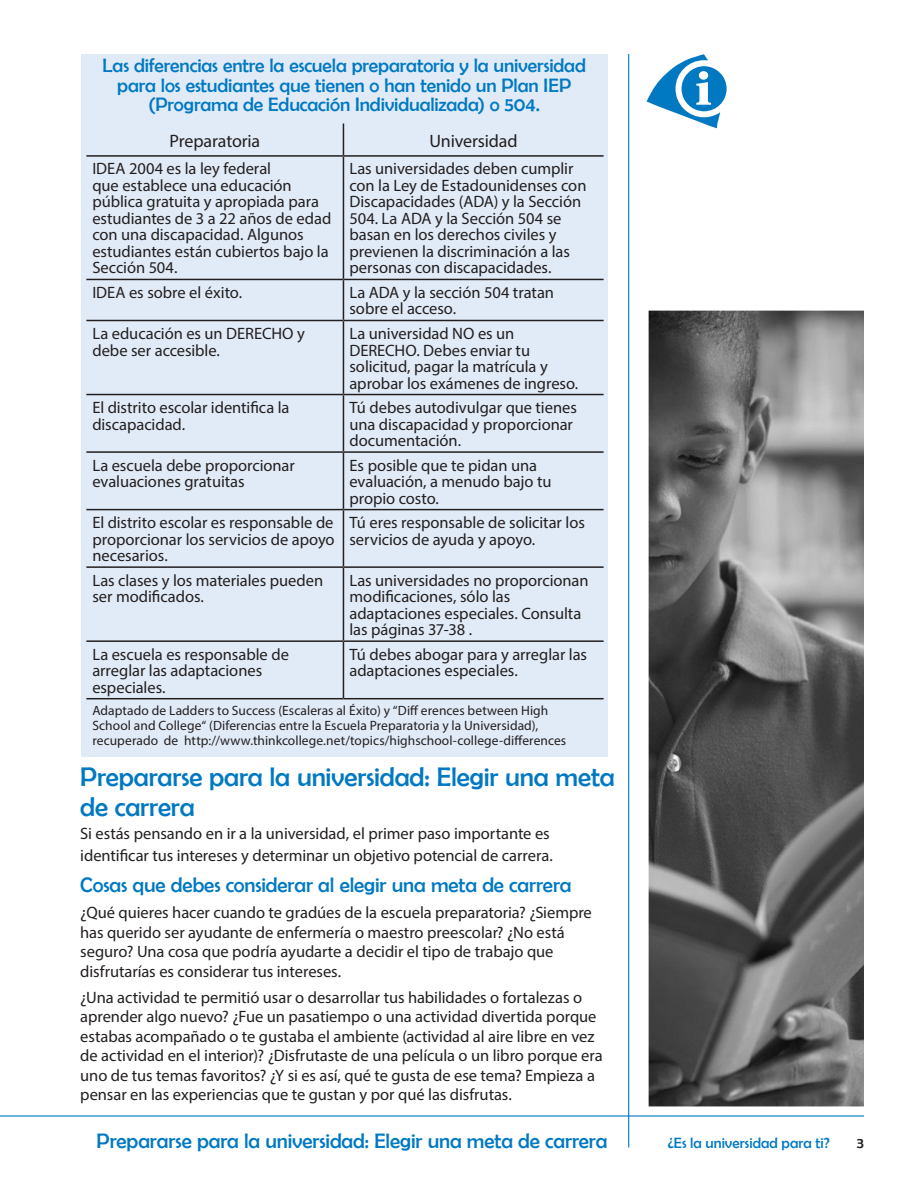
<style>
.page{position:relative;width:918px;height:1188px;background:#fff}
.page>*{position:absolute;margin:0;border:0;box-sizing:border-box;transform-origin:0 0}
.t1{font:900 49.2px "Minion Std";color:#fff;scale:1.1 1}
.t2{font:27px/30px "Berlin Sans FB";letter-spacing:-.005em;color:#0079c2}
.t3{font:21px "Berlin Sans FB";letter-spacing:-.005em;color:#0079c2}
.t4{font:19.5px/19.5px "Berlin Sans FB";letter-spacing:-.005em;color:#0079c2;text-align:center}
.t5{font:18px "Myriad Pro";letter-spacing:-.01em;color:#231f20}
.t6{font:16.5px/16.5px "Myriad Pro";letter-spacing:-.005em;color:#231f20}
.t7{font:15px "Berlin Sans FB";color:#0079c2}
.t8{font:15px "Berlin Sans FB";color:#231f20}
.t9{font:13.5px/15px "Myriad Pro";letter-spacing:.005em;color:#231f20}
</style>
<div class="page">
<hr style="left:0;top:1115px;width:864px;height:2px;background:#0079c2">
<hr style="left:628px;top:54px;width:1px;height:1094px;background:#0079c2">
<div style="left:81px;top:54px;width:527px;height:703px;background:#e1ebf7"></div>
<hr style="left:343px;top:124px;width:1px;height:31px;background:#231f20">
<hr style="left:86px;top:155px;width:257px;height:2px;background:#231f20">
<hr style="left:343px;top:155px;width:261px;height:2px;background:#231f20">
<hr style="left:343px;top:157px;width:1px;height:122px;background:#231f20">
<hr style="left:86px;top:279px;width:257px;height:1px;background:#231f20">
<hr style="left:343px;top:279px;width:261px;height:1px;background:#231f20">
<hr style="left:343px;top:280px;width:1px;height:40px;background:#231f20">
<hr style="left:86px;top:320px;width:257px;height:1px;background:#231f20">
<hr style="left:343px;top:320px;width:261px;height:1px;background:#231f20">
<hr style="left:343px;top:321px;width:1px;height:73px;background:#231f20">
<hr style="left:86px;top:394px;width:257px;height:1px;background:#231f20">
<hr style="left:343px;top:394px;width:261px;height:1px;background:#231f20">
<hr style="left:343px;top:395px;width:1px;height:56px;background:#231f20">
<hr style="left:86px;top:451px;width:257px;height:2px;background:#231f20">
<hr style="left:343px;top:451px;width:261px;height:2px;background:#231f20">
<hr style="left:343px;top:453px;width:1px;height:56px;background:#231f20">
<hr style="left:86px;top:509px;width:257px;height:1px;background:#231f20">
<hr style="left:343px;top:509px;width:261px;height:1px;background:#231f20">
<hr style="left:343px;top:510px;width:1px;height:56px;background:#231f20">
<hr style="left:86px;top:566px;width:257px;height:2px;background:#231f20">
<hr style="left:343px;top:566px;width:261px;height:2px;background:#231f20">
<hr style="left:343px;top:568px;width:1px;height:72px;background:#231f20">
<hr style="left:86px;top:640px;width:257px;height:2px;background:#231f20">
<hr style="left:343px;top:640px;width:261px;height:2px;background:#231f20">
<hr style="left:343px;top:642px;width:1px;height:56px;background:#231f20">
<hr style="left:86px;top:698px;width:257px;height:1px;background:#231f20">
<hr style="left:343px;top:698px;width:261px;height:1px;background:#231f20">
<svg style="left:647px;top:54px;width:80px;height:74px"></svg>
<img style="left:648px;top:311px;width:216px;height:796px">
<p class="t4" style="left:103px;top:56px;width:485px">Las diferencias entre la escuela preparatoria y la universidad para los estudiantes que tienen o han tenido un Plan IEP (Programa de Educación Individualizada) o 504.</p>
<p class="t5" style="left:170px;top:129px;width:92px">Preparatoria</p>
<p class="t5" style="left:429px;top:129px;width:90px">Universidad</p>
<p class="t6" style="left:92px;top:160px;width:240px">IDEA 2004 es la ley federal<br>que establece una educación pública gratuita y apropiada para estudiantes de 3 a 22 años de edad con una discapacidad. Algunos estudiantes están cubiertos bajo la<br>Sección 504.</p>
<p class="t6" style="left:349px;top:160px;width:239px">Las universidades deben cumplir con la Ley de Estadounidenses con<br>Discapacidades (ADA) y la Sección<br>504. La ADA y la Sección 504 se basan en los derechos civiles y previenen la discriminación a las personas con discapacidades.</p>
<p class="t6" style="left:92px;top:284px;width:151px">IDEA es sobre el éxito.</p>
<p class="t6" style="left:349px;top:284px;width:206px">La ADA y la sección 504 tratan sobre el acceso.</p>
<p class="t6" style="left:92px;top:325px;width:214px">La educación es un DERECHO y debe ser accesible.</p>
<p class="t6" style="left:349px;top:325px;width:230px">La universidad NO es un<br>DERECHO. Debes enviar tu solicitud, pagar la matrícula y aprobar los exámenes de ingreso.</p>
<p class="t6" style="left:92px;top:399px;width:199px">El distrito escolar identifica la discapacidad.</p>
<p class="t6" style="left:349px;top:399px;width:229px">Tú debes autodivulgar que tienes una discapacidad y proporcionar documentación.</p>
<p class="t6" style="left:92px;top:457px;width:204px">La escuela debe proporcionar evaluaciones gratuitas</p>
<p class="t6" style="left:349px;top:457px;width:204px">Es posible que te pidan una evaluación, a menudo bajo tu propio costo.</p>
<p class="t6" style="left:92px;top:514px;width:244px;text-align:justify">El distrito escolar es responsable de proporcionar los servicios de apoyo necesarios.</p>
<p class="t6" style="left:349px;top:514px;width:237px">Tú eres responsable de solicitar los servicios de ayuda y apoyo.</p>
<p class="t6" style="left:92px;top:572px;width:232px">Las clases y los materiales pueden ser modificados.</p>
<p class="t6" style="left:349px;top:572px;width:241px">Las universidades no proporcionan modificaciones, sólo las adaptaciones especiales. Consulta las páginas 37-38 .</p>
<p class="t6" style="left:92px;top:646px;width:198px">La escuela es responsable de arreglar las adaptaciones especiales.</p>
<p class="t6" style="left:349px;top:646px;width:239px">Tú debes abogar para y arreglar las adaptaciones especiales.</p>
<p class="t9" style="left:92px;top:703px;width:475px">Adaptado de Ladders to Success (Escaleras al Éxito) y “Diff erences between High<br>School and College“ (Diferencias entre la Escuela Preparatoria y la Universidad), recuperado de http://www.thinkcollege.net/topics/highschool-college-differences</p>
<h2 class="t2" style="left:80px;top:762px;width:536px">Prepararse para la universidad: Elegir una meta de carrera</h2>
<p class="t6" style="left:80px;top:823px;width:474px;line-height:21.6px">Si estás pensando en ir a la universidad, el primer paso importante es identificar tus intereses y determinar un objetivo potencial de carrera.</p>
<h3 class="t3" style="left:80px;top:874px;width:493px">Cosas que debes considerar al elegir una meta de carrera</h3>
<p class="t6" style="left:80px;top:903px;width:513px;line-height:19.5px">¿Qué quieres hacer cuando te gradúes de la escuela preparatoria? ¿Siempre has querido ser ayudante de enfermería o maestro preescolar? ¿No está seguro? Una cosa que podría ayudarte a decidir el tipo de trabajo que disfrutarías es considerar tus intereses.</p>
<p class="t6" style="left:80px;top:987px;width:524px;line-height:19.5px">¿Una actividad te permitió usar o desarrollar tus habilidades o fortalezas o aprender algo nuevo? ¿Fue un pasatiempo o una actividad divertida porque estabas acompañado o te gustaba el ambiente (actividad al aire libre en vez de actividad en el interior)? ¿Disfrutaste de una película o un libro porque era uno de tus temas favoritos? ¿Y si es así, qué te gusta de ese tema? Empieza a pensar en las experiencias que te gustan y por qué las disfrutas.</p>
<p class="t3" style="left:97px;top:1129px;width:512px">Prepararse para la universidad: Elegir una meta de carrera</p>
<h1 class="t1" style="left:695px;top:64px;width:16px">i</h1>
<p class="t7" style="left:668px;top:1134px;width:163px">¿Es la universidad para ti?</p>
<p class="t8" style="left:857px;top:1134px;width:9px">3</p>
</div>
